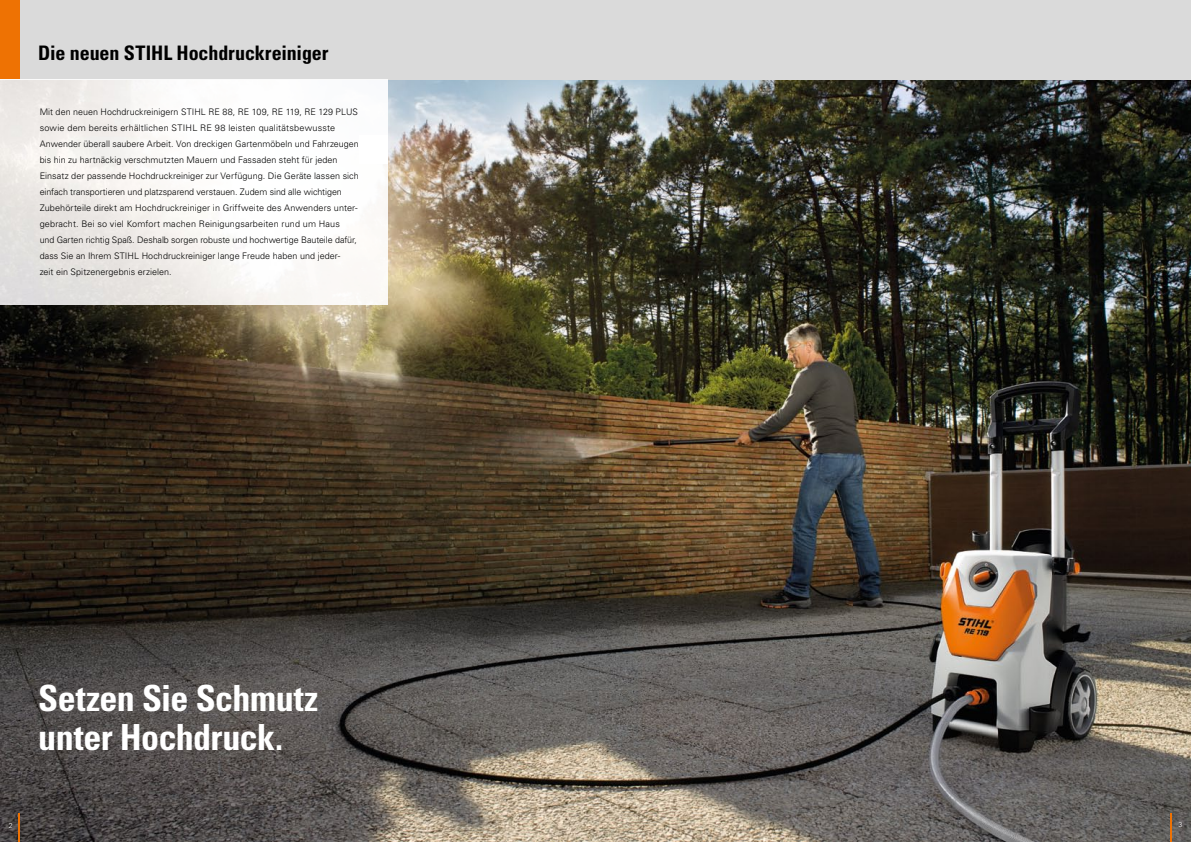
<style>
.page{position:relative;width:1191px;height:842px;background:#fff}
.page>*{position:absolute;margin:0;border:0;box-sizing:border-box;transform-origin:0 0}
.t1{font:700 condensed 36px/39px "Univers";letter-spacing:-.015em;color:#fff}
.t2{font:700 condensed 20px "Univers";letter-spacing:-.005em;color:#000}
.t3{font:300 9px/16px "Univers";letter-spacing:.005em;color:#000}
.t4{font:300 7px "Univers";color:#fff}
</style>
<div class="page">
<img style="left:0;top:79px;width:1191px;height:763px">
<div style="left:0;top:0;width:1191px;height:79px;background:#dadada"></div>
<div style="left:0;top:0;width:20px;height:79px;background:#ee7203"></div>
<svg style="left:19px;top:814px;width:1px;height:28px"></svg>
<svg style="left:1170px;top:814px;width:1px;height:28px"></svg>
<img style="left:0;top:79px;width:387px;height:225px">
<div style="left:359px;top:135px;width:28px;height:28px;background:#fff"></div>
<h2 class="t2" style="left:38px;top:40px;width:292px">Die neuen STIHL Hochdruckreiniger</h2>
<p class="t3" style="left:40px;top:104px;width:321px">Mit den neuen Hochdruckreinigern STIHL RE 88, RE 109, RE 119, RE 129 PLUS sowie dem bereits erhältlichen STIHL RE 98 leisten qualitätsbewusste<br>An wender überall saubere Arbeit. Von dreckigen Gartenmöbeln und Fahr zeugen bis hin zu hartnäckig verschmutzten Mauern und Fassaden steht für jeden Einsatz der passende Hochdruckreiniger zur Verfügung. Die Geräte lassen sich einfach transportieren und platzsparend verstauen. Zudem sind alle wichtigen Zubehörteile direkt am Hochdruckreiniger in Griffweite des Anwenders unter&shy;gebracht. Bei so viel Komfort machen Reinigungsarbeiten rund um Haus<br>und Garten richtig Spaß. Deshalb sorgen robuste und hoch wertige Bauteile dafür, dass Sie an Ihrem STIHL Hochdruckreiniger lange Freude haben und jeder -<br>zeit ein Spitzenergebnis erzielen.</p>
<h1 class="t1" style="left:38px;top:678px;width:281px">Setzen Sie Schmutz unter Hochdruck.</h1>
<p class="t4" style="left:9px;top:821px;width:5px">2</p>
<p class="t4" style="left:1178px;top:820px;width:5px">3</p>
</div>
